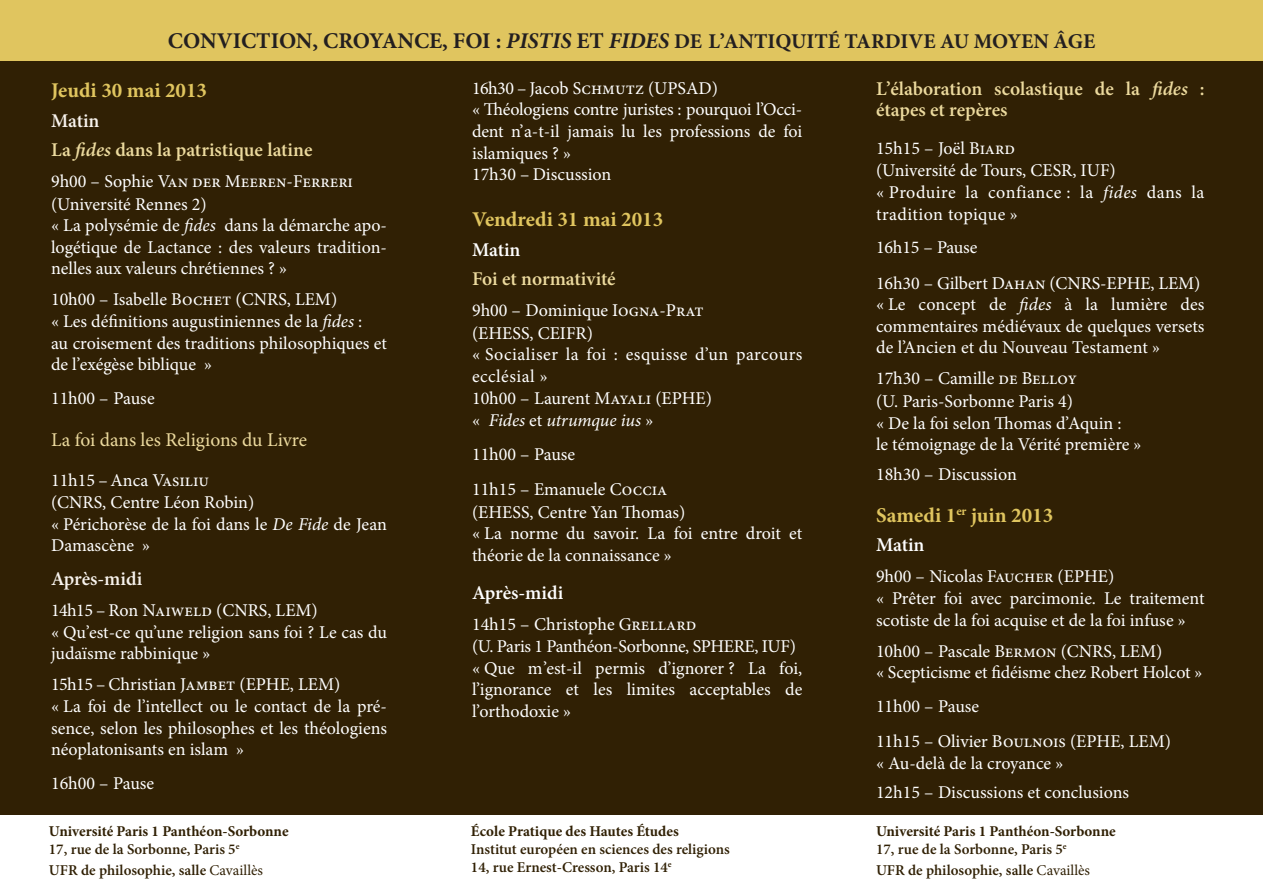
<style>
.page{position:relative;width:1263px;height:893px;background:#fff}
.page>*{position:absolute;margin:0;border:0;box-sizing:border-box;transform-origin:0 0}
.t1{font:700 21px "Minion Pro";color:#231f20}
.t2{font:700 21px "Minion Pro";color:#e0c55f}
.t3{font:600 19.5px/29.5px "Minion Pro";color:#ecda9e}
.t4{font:19.5px "Minion Pro";color:#ecda9e}
.t5{font:600 19.5px "Minion Pro";color:#fff}
.t6{font:600 19.5px "Minion Pro";color:#f8f3ed}
.t7{font:18px/21.9px "Minion Pro";color:#fff}
.t8{font:700 15px/18px "Minion Pro";letter-spacing:-.005em;color:#302004}
.t9{font:600 15px/18px "Minion Pro";color:#302004}
.s1{font-size:22.5px}
.s2{font-style:italic;font-size:22.5px}
.s3{font-style:italic}
.s4{color:#f8f3ed}
.s5{font-weight:600}
.s6{font-weight:400}
</style>
<div class="page">
<div style="left:0;top:0;width:1263px;height:61px;background:#e0c55f"></div>
<div style="left:0;top:61px;width:1263px;height:754px;background:#302004"></div>
<p class="t1" style="left:168px;top:26px;width:929px"><span class="s1">CONVICTION, CROYANCE, FOI :</span> <span class="s2">PISTIS</span> <span class="s1">ET</span> <span class="s2">FIDES</span> DE L’ANTIQUITÉ TARDIVE AU MOYEN ÂGE</p>
<p class="t7" style="left:472px;top:77px;width:332px;line-height:21.5px">16h30 – Jacob Schmutz (UPSAD)<br>« Théologiens contre juristes : pourquoi l’Occi&shy;dent n’a-t-il jamais lu les professions de foi islamiques ? »<br>17h30 – Discussion</p>
<p class="t2" style="left:472px;top:205px;width:193px">Vendredi 31 mai 2013</p>
<p class="t5" style="left:472px;top:236px;width:50px">Matin</p>
<p class="t3" style="left:472px;top:264px;width:145px">Foi et normativité</p>
<p class="t7" style="left:472px;top:300px;width:332px">9h00 – Dominique Iogna-Prat<br>(EHESS, CEIFR)<br>« Socialiser la foi : esquisse d’un parcours ecclésial »<br>10h00 – Laurent Mayali (EPHE)<br>« <span class="s3">Fides</span> et <span class="s3">utrumque ius</span> »</p>
<p class="t7" style="left:472px;top:436px;width:197px;line-height:35.2px">11h00 – Pause<br>11h15 – Emanuele Coccia</p>
<p class="t7" style="left:472px;top:501px;width:332px">(EHESS, Centre Yan Thomas)<br>« La norme du savoir. La foi entre droit et théorie de la connaissance »</p>
<p class="t5" style="left:472px;top:579px;width:93px">Après-midi</p>
<p class="t7" style="left:472px;top:613px;width:332px">14h15 – Christophe Grellard<br>(U. Paris 1 Panthéon-Sorbonne, SPHERE, IUF) « Que m’est-il permis d’ignorer ? La foi, l’ignorance et les limites acceptables de l’orthodoxie »</p>
<p class="t3" style="left:876px;top:78px;width:330px;line-height:21px">L’élaboration scolastique de la <span class="s3">fides</span> : étapes et repères</p>
<p class="t7" style="left:876px;top:137px;width:330px">15h15 – Joël Biard<br>(Université de Tours, CESR, IUF)<br>« Produire la confiance : la <span class="s3">fides</span> dans la tradition topique »</p>
<p class="t7" style="left:876px;top:230px;width:326px;line-height:35.2px">16h15 – Pause<br>16h30 – Gilbert Dahan (CNRS-EPHE, LEM)</p>
<p class="t7" style="left:876px;top:294px;width:330px;text-align:justify">« Le concept de <span class="s3">fides</span> à la lumière des commentaires médiévaux de quelques versets de l’Ancien et du Nouveau Testament »</p>
<p class="t7" style="left:876px;top:368px;width:267px">17h30 – Camille de Belloy<br>(U. Paris-Sorbonne Paris 4)<br>« De la foi selon Thomas d’Aquin :<br>le témoignage de la Vérité première »</p>
<p class="t7" style="left:876px;top:463px;width:142px">18h30 – Discussion</p>
<p class="t2" style="left:876px;top:500px;width:179px">Samedi 1<sup>er</sup> juin 2013</p>
<p class="t5" style="left:876px;top:532px;width:50px">Matin</p>
<p class="t7" style="left:876px;top:566px;width:330px">9h00 – Nicolas Faucher (EPHE)<br>« Prêter foi avec parcimonie. Le traitement scotiste de la foi acquise et de la foi infuse »</p>
<p class="t7" style="left:876px;top:640px;width:328px">10h00 – Pascale Bermon (CNRS, LEM)<br>« Scepticisme et fidéisme chez Robert Holcot »</p>
<p class="t7" style="left:876px;top:689px;width:296px;line-height:35.2px">11h00 – Pause<br>11h15 – Olivier Boulnois (EPHE, LEM)</p>
<p class="t7" style="left:876px;top:748px;width:254px;line-height:29.5px">« Au-delà de la croyance »<br>12h15 – Discussions et conclusions</p>
<p class="t2" style="left:51px;top:76px;width:158px">Jeudi 30 mai 2013</p>
<p class="t3" style="left:51px;top:105px;width:263px"><span class="s4">Matin<br></span>La <span class="s3">fides</span> dans la patristique latine</p>
<p class="t7" style="left:51px;top:170px;width:337px">9h00 – Sophie Van der Meeren-Ferreri (Université Rennes 2)<br>« La polysémie de <span class="s3">fides</span> dans la démarche apo&shy;logétique de Lactance : des valeurs tradition&shy;nelles aux valeurs chrétiennes ? »</p>
<p class="t7" style="left:51px;top:289px;width:337px">10h00 – Isabelle Bochet (CNRS, LEM)<br>« Les définitions augustiniennes de la <span class="s3">fides</span> :<br>au croisement des traditions philosophiques et de l’exégèse biblique »</p>
<p class="t7" style="left:51px;top:387px;width:105px">11h00 – Pause</p>
<p class="t4" style="left:51px;top:427px;width:258px">La foi dans les Religions du Livre</p>
<p class="t7" style="left:51px;top:469px;width:337px">11h15 – Anca Vasiliu<br>(CNRS, Centre Léon Robin)<br>« Périchorèse de la foi dans le <span class="s3">De Fide</span> de Jean<br>Damascène »</p>
<p class="t6" style="left:51px;top:565px;width:93px">Après-midi</p>
<p class="t7" style="left:51px;top:600px;width:337px">14h15 – Ron Naiweld (CNRS, LEM)<br>« Qu’est-ce qu’une religion sans foi ? Le cas du judaïsme rabbinique »</p>
<p class="t7" style="left:51px;top:674px;width:337px">15h15 – Christian Jambet (EPHE, LEM)<br>« La foi de l’intellect ou le contact de la pré&shy;sence, selon les philosophes et les théologiens néoplatonisants en islam »</p>
<p class="t7" style="left:51px;top:772px;width:105px">16h00 – Pause</p>
<p class="t8" style="left:49px;top:822px;width:241px">Université Paris 1 Panthéon-Sorbonne<br><span class="s5">17, rue de la Sorbonne, Paris 5</span><sup>e</sup></p>
<p class="t9" style="left:49px;top:861px;width:216px">UFR de philosophie, salle <span class="s6">Cavaillès</span></p>
<p class="t8" style="left:471px;top:822px;width:209px">École Pratique des Hautes Études</p>
<p class="t9" style="left:471px;top:840px;width:260px">Institut européen en sciences des religions<br>14, rue Ernest-Cresson, Paris 14<sup>e</sup></p>
<p class="t8" style="left:876px;top:822px;width:241px">Université Paris 1 Panthéon-Sorbonne<br><span class="s5">17, rue de la Sorbonne, Paris 5</span><sup>e</sup></p>
<p class="t9" style="left:876px;top:861px;width:216px">UFR de philosophie, salle <span class="s6">Cavaillès</span></p>
</div>
